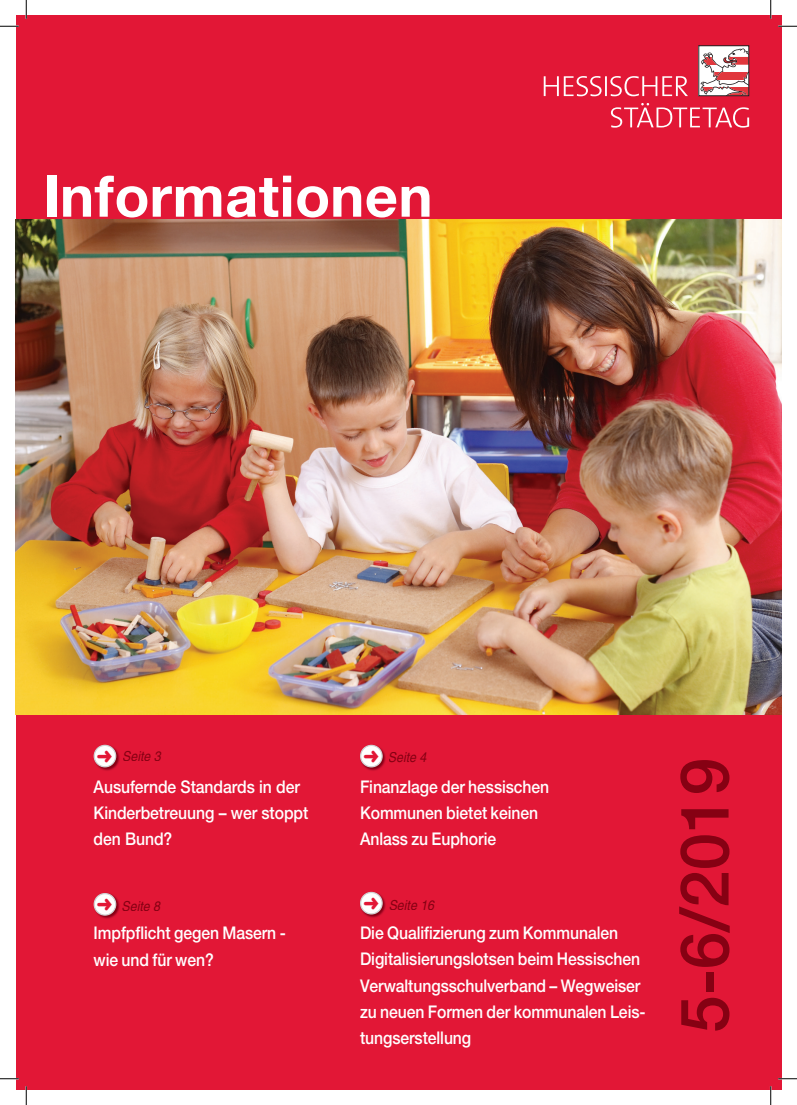
<style>
.page{position:relative;width:797px;height:1105px;background:#fff}
.page>*{position:absolute;margin:0;border:0;box-sizing:border-box;transform-origin:0 0}
.t1{font:500 67.5px "Helvetica 65";color:#860113}
.t2{font:700 57.5px "Helvetica Neue";letter-spacing:.01em;color:#fff}
.t3{font:500 17.5px/26.2px "Helvetica 65";letter-spacing:-.005em;color:#fff;scale:.9 1}
.t4{font:italic 13.75px "Helvetica";color:#860113;scale:.9 1}
</style>
<div class="page">
<div style="left:16px;top:16px;width:765px;height:204px;background:#e21736"></div>
<div style="left:16px;top:615px;width:765px;height:474px;background:#e21736"></div>
<img style="left:93px;top:744px;width:27px;height:27px">
<svg style="left:94px;top:745px;width:22px;height:22px"></svg>
<div style="left:94px;top:745px;width:22px;height:22px;border:1px solid #d1d2d4;border-radius:50%"></div>
<img style="left:93px;top:893px;width:27px;height:26px">
<svg style="left:94px;top:894px;width:22px;height:21px"></svg>
<div style="left:94px;top:893px;width:22px;height:23px;border:1px solid #d1d2d4;border-radius:50%"></div>
<svg style="left:611px;top:103px;width:138px;height:25px"></svg>
<svg style="left:543px;top:76px;width:145px;height:20px"></svg>
<svg style="left:700px;top:48px;width:47px;height:46px;background:#dcb3b4"></svg>
<div style="left:698px;top:45px;width:51px;height:51px;border:1px solid #231f20"></div>
<img style="left:360px;top:891px;width:26px;height:27px">
<svg style="left:360px;top:892px;width:22px;height:22px"></svg>
<div style="left:360px;top:892px;width:23px;height:22px;border:1px solid #d1d2d4;border-radius:50%"></div>
<img style="left:360px;top:744px;width:26px;height:27px">
<svg style="left:360px;top:745px;width:22px;height:22px"></svg>
<div style="left:360px;top:745px;width:23px;height:22px;border:1px solid #d1d2d4;border-radius:50%"></div>
<img style="left:16px;top:220px;width:765px;height:494px">
<svg style="left:0;top:25px;width:19px;height:2px"></svg>
<svg style="left:778px;top:25px;width:19px;height:2px"></svg>
<svg style="left:0;top:1078px;width:19px;height:1px"></svg>
<svg style="left:778px;top:1078px;width:19px;height:1px"></svg>
<svg style="left:25px;top:0;width:2px;height:19px"></svg>
<svg style="left:25px;top:1086px;width:2px;height:19px"></svg>
<svg style="left:770px;top:0;width:1px;height:19px"></svg>
<svg style="left:770px;top:1086px;width:1px;height:19px"></svg>
<svg style="left:97px;top:750px;width:15px;height:12px"></svg>
<svg style="left:97px;top:898px;width:15px;height:12px"></svg>
<svg style="left:364px;top:897px;width:14px;height:12px"></svg>
<svg style="left:364px;top:750px;width:14px;height:12px"></svg>
<h2 class="t2" style="left:44px;top:161px;width:390px">Informationen</h2>
<p class="t4" style="left:122px;top:748px;width:44px">Seite 3</p>
<p class="t3" style="left:94px;top:773px;width:240px">Ausufernde Standards in der<br>Kinderbetreuung – wer stoppt den Bund?</p>
<p class="t4" style="left:121px;top:898px;width:44px">Seite 8</p>
<p class="t3" style="left:94px;top:920px;width:215px">Impfpflicht gegen Masern - wie und für wen?</p>
<p class="t4" style="left:388px;top:750px;width:44px">Seite 4</p>
<p class="t3" style="left:360px;top:773px;width:212px">Finanzlage der hessischen<br>Kommunen bietet keinen<br>Anlass zu Euphorie</p>
<p class="t4" style="left:389px;top:897px;width:52px">Seite 16</p>
<p class="t3" style="left:360px;top:919px;width:319px">Die Qualifizierung zum Kommunalen Digitalisierungslotsen beim Hessischen Verwaltungsschulverband – Wegweiser zu neuen Formen der kommunalen Leis&shy;tungserstellung</p>
<h1 class="t1" style="left:664px;top:1033px;width:277px;rotate:-90deg">5-6/2019</h1>
</div>
